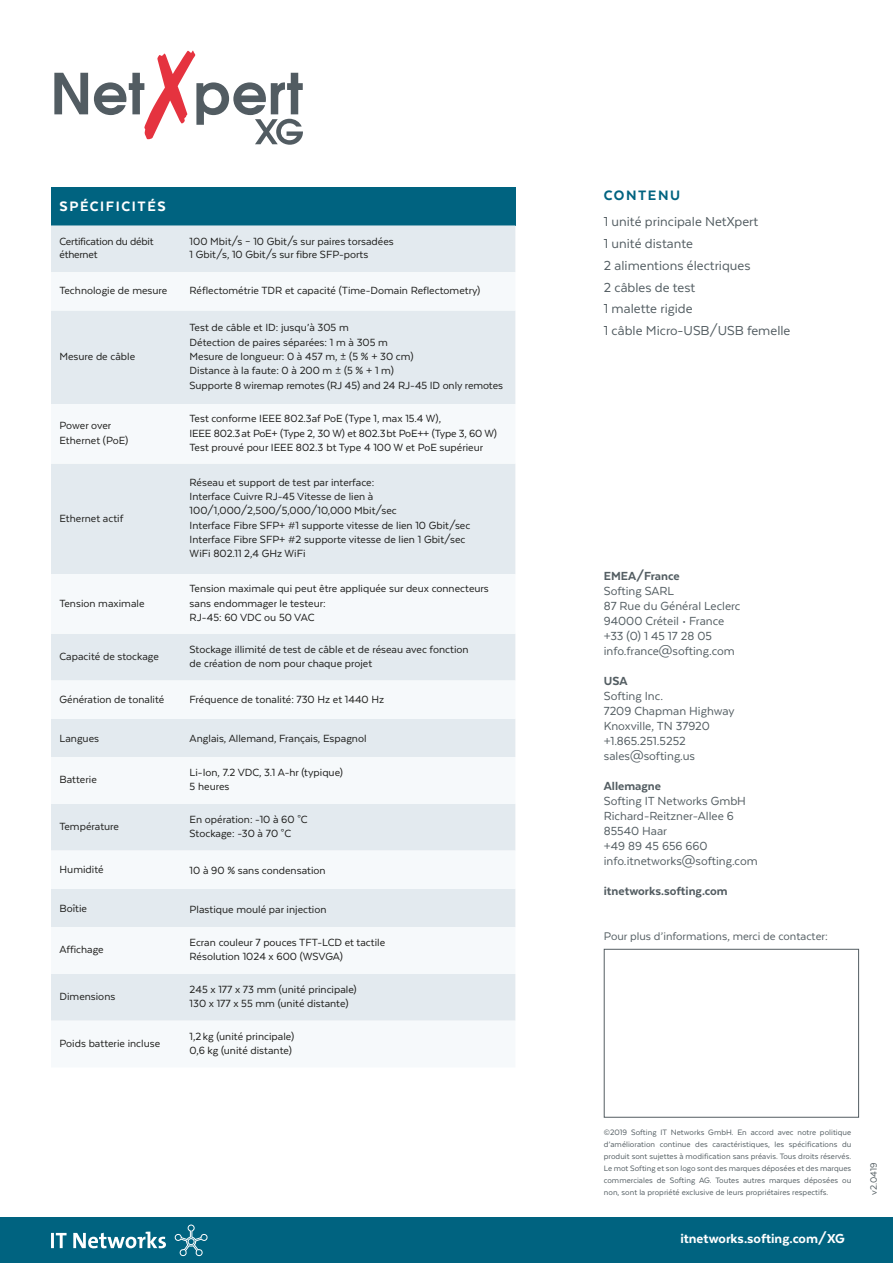
<style>
.page{position:relative;width:893px;height:1263px;background:#fff}
.page>*{position:absolute;margin:0;border:0;box-sizing:border-box;transform-origin:0 0}
.t1{font:800 15.75px "Texta";letter-spacing:.1em;color:#fff}
.t2{font:800 15.75px "Texta";letter-spacing:.1em;color:#006380}
.t3{font:15px/21.8px "Texta";color:#535d62}
.t4{font:800 15px "Texta";color:#fff}
.t5{font:13.5px/15px "Texta";color:#535d62}
.t6{font:800 13.5px "Texta";color:#535d62}
.t7{font:12.75px "Texta";color:#535d62}
.t8{font:12px/14.2px "Texta";color:#1d1d1b}
.t9{font:12px/13.5px "Texta";letter-spacing:-.02em;color:#1d1d1b}
.t10{font:10.5px "Texta";color:#535d62}
.t11{font:9px/12px "Texta";letter-spacing:.005em;color:#535d62;text-align:justify}
</style>
<div class="page">
<div style="left:0;top:1217px;width:893px;height:46px;background:#006380"></div>
<div style="left:51px;top:187px;width:464px;height:38px;background:#006380"></div>
<div style="left:51px;top:225px;width:464px;height:47px;background:#e3eaef"></div>
<svg style="left:51px;top:310px;width:464px;height:711px;fill:#e3eaef"></svg>
<svg style="left:51px;top:1231px;width:115px;height:17px"></svg>
<svg style="left:175px;top:1224px;width:32px;height:33px"></svg>
<svg style="left:54px;top:51px;width:249px;height:94px"></svg>
<div style="left:604px;top:949px;width:255px;height:168px;border:1px solid #535d62"></div>
<h1 class="t1" style="left:60px;top:198px;width:108px">SPÉCIFICITÉS</h1>
<p class="t9" style="left:60px;top:234px;width:96px">Certification du débit éthernet</p>
<p class="t8" style="left:190px;top:234px;width:206px;line-height:13.5px">100 Mbit/s – 10 Gbit/s sur paires torsadées<br>1 Gbit/s, 10 Gbit/s sur fibre SFP-ports</p>
<p class="t8" style="left:60px;top:283px;width:109px">Technologie de mesure</p>
<p class="t8" style="left:190px;top:283px;width:292px">Réflectométrie TDR et capacité (Time-Domain Reflectometry)</p>
<p class="t8" style="left:60px;top:349px;width:77px">Mesure de câble</p>
<p class="t8" style="left:190px;top:320px;width:315px">Test de câble et ID: jusqu’à 305 m<br>Détection de paires séparées: 1 m à 305 m<br>Mesure de longueur: 0 à 457 m, ± (5 % + 30 cm)<br>Distance à la faute: 0 à 200 m ± (5 % + 1 m)<br>Supporte 8 wiremap remotes (RJ 45) and 24 RJ-45 ID only remotes</p>
<p class="t8" style="left:60px;top:418px;width:70px">Power over<br>Ethernet (PoE)</p>
<p class="t8" style="left:190px;top:411px;width:309px">Test conforme IEEE 802.3af PoE (Type 1, max 15.4 W),<br>IEEE 802.3at PoE+ (Type 2, 30 W) et 802.3bt PoE++ (Type 3, 60 W)<br>Test prouvé pour IEEE 802.3 bt Type 4 100 W et PoE supérieur</p>
<p class="t8" style="left:60px;top:511px;width:65px">Ethernet actif</p>
<p class="t8" style="left:60px;top:596px;width:87px">Tension maximale</p>
<p class="t8" style="left:190px;top:475px;width:282px">Réseau et support de test par interface:<br>Interface Cuivre RJ-45 Vitesse de lien à 100/1,000/2,500/5,000/10,000 Mbit/sec<br>Interface Fibre SFP+ #1 supporte vitesse de lien 10 Gbit/sec Interface Fibre SFP+ #2 supporte vitesse de lien 1 Gbit/sec WiFi 802.11 2,4 GHz WiFi</p>
<p class="t8" style="left:190px;top:581px;width:301px">Tension maximale qui peut être appliquée sur deux connecteurs sans endommager le testeur:<br>RJ-45: 60 VDC ou 50 VAC</p>
<p class="t8" style="left:60px;top:649px;width:101px">Capacité de stockage</p>
<p class="t8" style="left:190px;top:642px;width:280px">Stockage illimité de test de câble et de réseau avec fonction de création de nom pour chaque projet</p>
<p class="t8" style="left:60px;top:692px;width:106px">Génération de tonalité</p>
<p class="t8" style="left:190px;top:692px;width:196px">Fréquence de tonalité: 730 Hz et 1440 Hz</p>
<p class="t8" style="left:60px;top:731px;width:41px">Langues</p>
<p class="t8" style="left:190px;top:731px;width:178px">Anglais, Allemand, Français, Espagnol</p>
<p class="t8" style="left:60px;top:772px;width:39px">Batterie</p>
<p class="t8" style="left:190px;top:765px;width:155px">Li-Ion, 7.2 VDC, 3.1 A-hr (typique)<br>5 heures</p>
<p class="t8" style="left:60px;top:819px;width:61px">Température</p>
<p class="t8" style="left:190px;top:812px;width:120px">En opération: -10 à 60 °C<br>Stockage: -30 à 70 °C</p>
<p class="t8" style="left:60px;top:862px;width:46px">Humidité</p>
<p class="t8" style="left:190px;top:864px;width:138px">10 à 90 % sans condensation</p>
<p class="t8" style="left:60px;top:901px;width:29px">Boîtie</p>
<p class="t8" style="left:190px;top:902px;width:138px">Plastique moulé par injection</p>
<p class="t8" style="left:60px;top:942px;width:46px">Affichage</p>
<p class="t8" style="left:190px;top:935px;width:197px">Ecran couleur 7 pouces TFT-LCD et tactile<br>Résolution 1024 x 600 (WSVGA)</p>
<p class="t8" style="left:60px;top:989px;width:57px">Dimensions</p>
<p class="t8" style="left:190px;top:982px;width:169px">245 x 177 x 73 mm (unité principale)<br>130 x 177 x 55 mm (unité distante)</p>
<p class="t8" style="left:60px;top:1036px;width:102px">Poids batterie incluse</p>
<p class="t8" style="left:190px;top:1029px;width:106px">1,2 kg (unité principale)<br>0,6 kg (unité distante)</p>
<h1 class="t2" style="left:604px;top:187px;width:78px">CONTENU</h1>
<p class="t3" style="left:604px;top:211px;width:188px">1 unité principale NetXpert<br>1 unité distante<br>2 alimentions électriques<br>2 câbles de test<br>1 malette rigide<br>1 câble Micro-USB/USB femelle</p>
<p class="t6" style="left:604px;top:569px;width:77px">EMEA/France</p>
<p class="t5" style="left:604px;top:583px;width:138px">Softing SARL<br>87 Rue du Général Leclerc<br>94000 Créteil • France +33 (0) 1 45 17 28 05 info.france@softing.com</p>
<p class="t6" style="left:604px;top:674px;width:25px">USA</p>
<p class="t5" style="left:604px;top:688px;width:132px">Softing Inc.<br>7209 Chapman Highway<br>Knoxville, TN 37920 +1.865.251.5252 sales@softing.us</p>
<p class="t6" style="left:604px;top:779px;width:59px">Allemagne</p>
<p class="t5" style="left:604px;top:793px;width:155px">Softing IT Networks GmbH<br>Richard-Reitzner-Allee 6<br>85540 Haar<br>+49 89 45 656 660 info.itnetworks@softing.com</p>
<p class="t6" style="left:604px;top:884px;width:125px">itnetworks.softing.com</p>
<p class="t7" style="left:604px;top:929px;width:225px">Pour plus d’informations, merci de contacter:</p>
<p class="t11" style="left:604px;top:1126px;width:249px">©2019 Softing IT Networks GmbH. En accord avec notre politique d’amélioration continue des caractéristiques, les spécifications du produit sont sujettes à modification sans préavis. Tous droits réservés.<br>Le mot Softing et son logo sont des marques déposées et des marques commerciales de Softing AG. Toutes autres marques déposées ou non, sont la propriété exclusive de leurs propriétaires respectifs.</p>
<p class="t4" style="left:680px;top:1231px;width:166px">itnetworks.softing.com/XG</p>
<p class="t10" style="left:868px;top:1195px;width:34px;rotate:-90deg">v2.0419</p>
</div>
